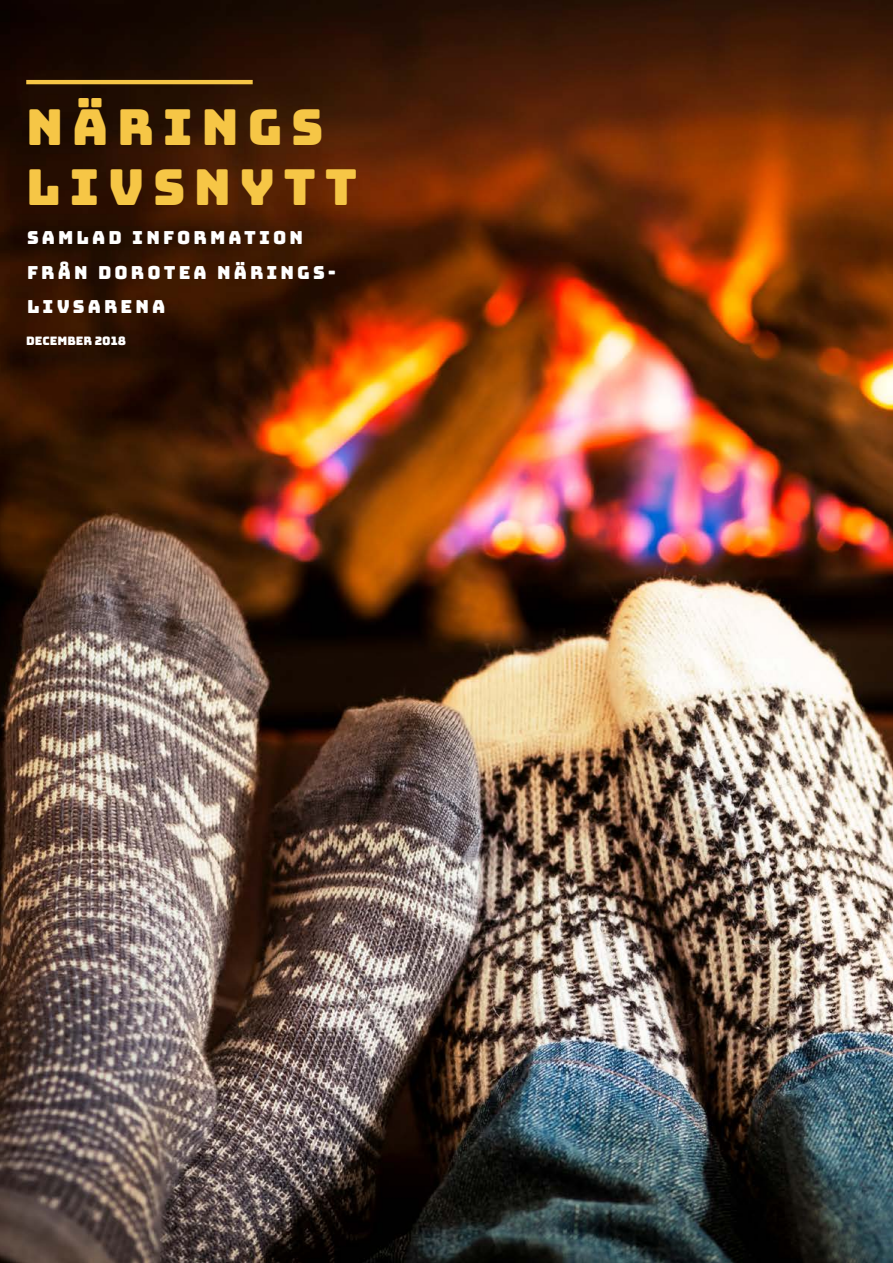
<style>
.page{position:relative;width:893px;height:1263px;background:#fff}
.page>*{position:absolute;margin:0;border:0;box-sizing:border-box;transform-origin:0 0}
.t1{font:49.65px/59.8px "Bungee";letter-spacing:.175em;color:#f6c646}
.t2{font:18px/34.5px "Bungee";letter-spacing:.175em;color:#fff}
.t3{font:11.7px "Bungee";color:#fff}
</style>
<div class="page">
<img style="left:0;top:0;width:893px;height:1263px">
<hr style="left:26px;top:80px;width:227px;height:4px;background:#f6c646">
<h1 class="t1" style="left:26px;top:98px;width:333px">NÄRINGS<br>LIVSNYTT</h1>
<p class="t2" style="left:27px;top:221px;width:310px">SAMLAD INFORMATION<br>FRÅN DOROTEA NÄRINGS-<br>LIVSARENA</p>
<p class="t3" style="left:26px;top:334px;width:101px">DECEMBER 2018</p>
</div>
